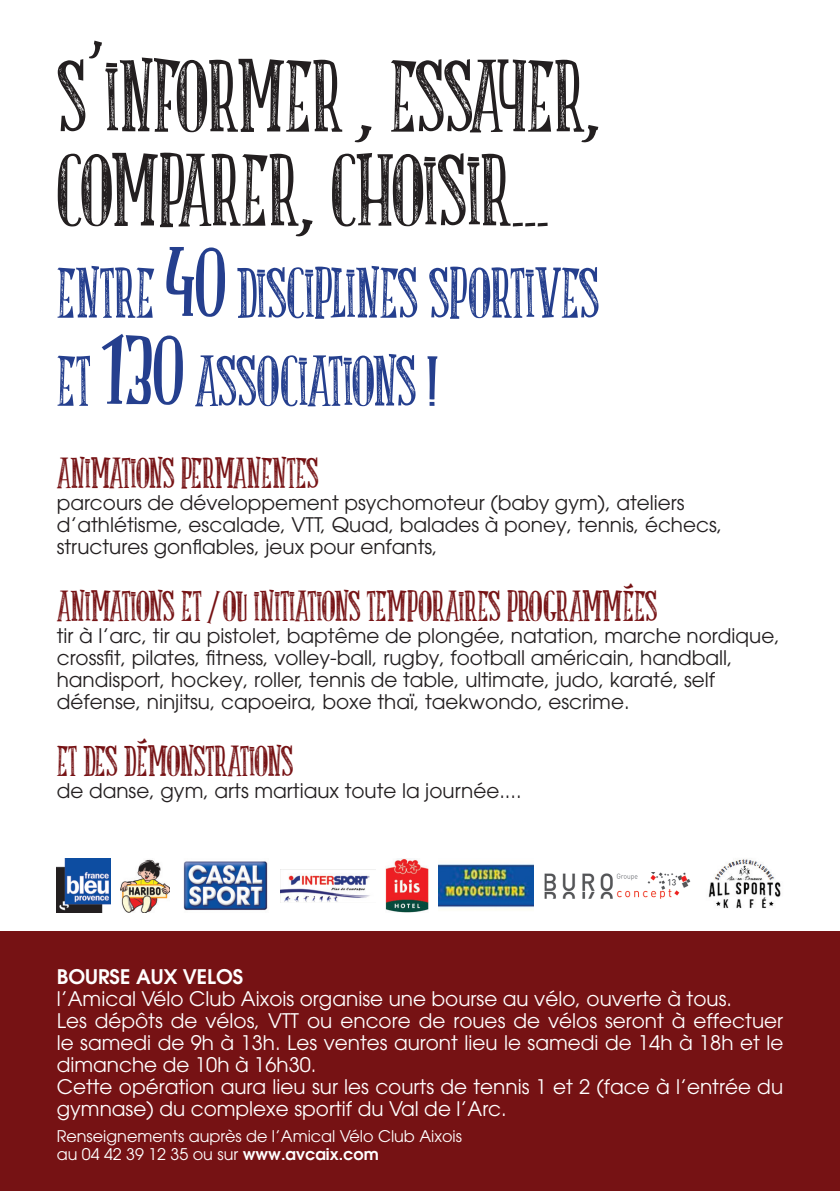
<style>
.page{position:relative;width:840px;height:1191px;background:#fff}
.page>*{position:absolute;margin:0;border:0;box-sizing:border-box;transform-origin:0 0}
.t1{font:100px "LATRUITEAPAPA";letter-spacing:-.005em;color:#231f20}
.t2{font:70px "LATRUITEAPAPA";color:#253f8e}
.t3{font:42.2px "LATRUITEAPAPA";letter-spacing:-.01em;color:#761214}
.t4{font:20px/22px "Avant Garde";color:#231f20}
.t5{font:20px/22px "Avant Garde";color:#fff;text-align:justify}
.t6{font:600 20px "Avant Garde";color:#fff}
.t7{font:16px "Avant Garde";color:#fff}
.s1{font-size:100px}
.s2{font-weight:600}
</style>
<div class="page">
<div style="left:0;top:931px;width:839px;height:260px;background:#761214"></div>
<img style="left:708px;top:859px;width:73px;height:50px">
<img style="left:183px;top:861px;width:85px;height:50px">
<img style="left:385px;top:859px;width:43px;height:53px">
<img style="left:120px;top:859px;width:50px;height:53px">
<img style="left:281px;top:869px;width:94px;height:33px">
<img style="left:438px;top:864px;width:95px;height:46px">
<img style="left:544px;top:872px;width:147px;height:27px">
<img style="left:57px;top:859px;width:53px;height:53px">
<p class="t1" style="left:57px;top:26px;width:546px">S'INFORMER , ESSAYER,</p>
<p class="t1" style="left:57px;top:120px;width:493px">COMPARER, CHOISIR...</p>
<p class="t2" style="left:57px;top:244px;width:543px">ENTRE <span class="s1">40</span> DISCIPLINES SPORTIVES</p>
<p class="t2" style="left:57px;top:332px;width:382px">ET <span class="s1">130</span> ASSOCIATIONS !</p>
<p class="t3" style="left:57px;top:444px;width:263px">ANIMATIONS PERMANENTES</p>
<p class="t4" style="left:57px;top:492px;width:666px">parcours de développement psychomoteur (baby gym), ateliers d’athlétisme, escalade, VTT, Quad, balades à poney, tennis, échecs, structures gonflables, jeux pour enfants,</p>
<p class="t3" style="left:57px;top:576px;width:601px">ANIMATIONS ET / OU INITIATIONS TEMPORAIRES PROGRAMMÉES</p>
<p class="t4" style="left:57px;top:624px;width:724px">tir à l’arc, tir au pistolet, baptême de plongée, natation, marche nordique, crossfit, pilates, fitness, volley-ball, rugby, football américain, handball, handisport, hockey, roller, tennis de table, ultimate, judo, karaté, self défense, ninjitsu, capoeira, boxe thaï, taekwondo, escrime.</p>
<p class="t3" style="left:57px;top:731px;width:238px">ET DES DÉMONSTRATIONS</p>
<p class="t4" style="left:57px;top:779px;width:466px">de danse, gym, arts martiaux toute la journée....</p>
<p class="t6" style="left:57px;top:963px;width:188px">BOURSE AUX VELOS</p>
<p class="t5" style="left:57px;top:987px;width:676px">l’Amical Vélo Club Aixois organise une bourse au vélo, ouverte à tous.</p>
<p class="t5" style="left:57px;top:1009px;width:727px">Les dépôts de vélos, VTT ou encore de roues de vélos seront à effectuer le samedi de 9h à 13h. Les ventes auront lieu le samedi de 14h à 18h et le dimanche de 10h à 16h30.</p>
<p class="t5" style="left:57px;top:1075px;width:727px">Cette opération aura lieu sur les courts de tennis 1 et 2 (face à l’entrée du gymnase) du complexe sportif du Val de l’Arc.</p>
<p class="t7" style="left:57px;top:1126px;width:406px">Renseignements auprès de l’Amical Vélo Club Aixois</p>
<p class="t7" style="left:57px;top:1144px;width:323px">au 04 42 39 12 35 ou sur <span class="s2">www.avcaix.com</span></p>
</div>
